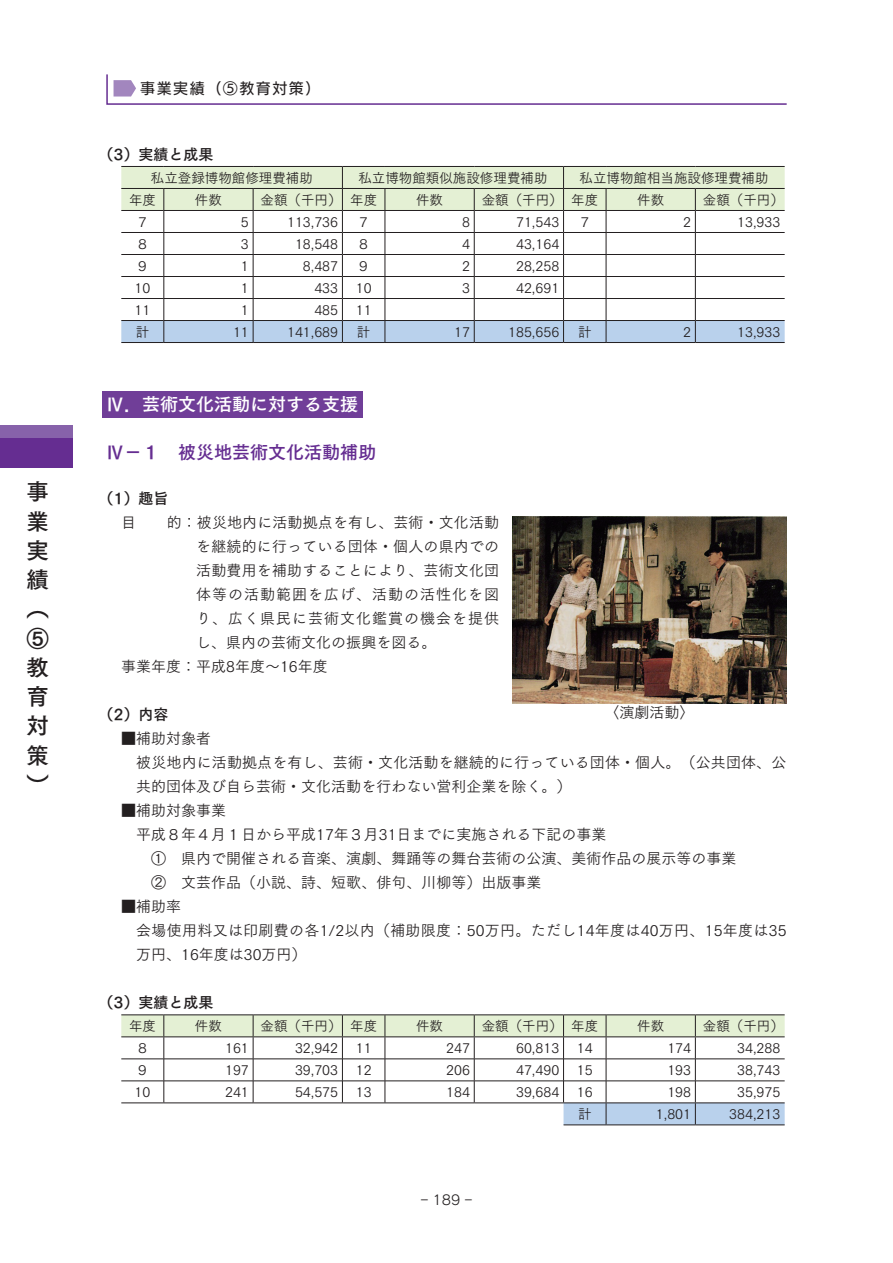
<style>
.page{position:relative;width:893px;height:1263px;background:#fff}
.page>*{position:absolute;margin:0;border:0;box-sizing:border-box;transform-origin:0 0}
.t1{font:22.5px/29.2px "Tsuku Go Pro B";color:#231f20;text-align:justify}
.t2{font:18px "Tsuku Go Pro B";color:#652d91}
.t3{font:18px "Tsuku Go Pro B";color:#fff}
.t4{font:15px/24px "Tsuku Go Pro R";letter-spacing:.01em;color:#231f20}
.t5{font:15px "Tsuku Go Pro R";letter-spacing:.065em;color:#231f20}
.t6{font:15px "Tsuku Go Pro B";color:#231f20}
.t7{font:15px "UD Kakugo Small Pr 6 N M";letter-spacing:.1em;color:#231f20}
.t8{font:13.5px "Tsuku Go Pro R";color:#231f20}
.t9{font:13.5px "Rodin NTLG Pro M";color:#231f20}
</style>
<div class="page">
<div style="left:102px;top:391px;width:261px;height:26px;background:#703e98"></div>
<hr style="left:121px;top:342px;width:43px;height:1px;background:#231f20">
<hr style="left:164px;top:342px;width:89px;height:1px;background:#231f20">
<hr style="left:253px;top:342px;width:89px;height:1px;background:#231f20">
<hr style="left:342px;top:342px;width:43px;height:1px;background:#231f20">
<hr style="left:385px;top:342px;width:89px;height:1px;background:#231f20">
<hr style="left:474px;top:342px;width:90px;height:1px;background:#231f20">
<hr style="left:564px;top:342px;width:42px;height:1px;background:#231f20">
<hr style="left:606px;top:342px;width:89px;height:1px;background:#231f20">
<hr style="left:695px;top:342px;width:90px;height:1px;background:#231f20">
<svg style="left:121px;top:166px;width:664px;height:176px"></svg>
<hr style="left:121px;top:188px;width:43px;height:1px;background:#231f20">
<hr style="left:164px;top:188px;width:89px;height:1px;background:#231f20">
<hr style="left:253px;top:188px;width:89px;height:1px;background:#231f20">
<hr style="left:342px;top:188px;width:43px;height:1px;background:#231f20">
<hr style="left:385px;top:188px;width:89px;height:1px;background:#231f20">
<hr style="left:474px;top:188px;width:90px;height:1px;background:#231f20">
<hr style="left:564px;top:188px;width:42px;height:1px;background:#231f20">
<hr style="left:606px;top:188px;width:89px;height:1px;background:#231f20">
<hr style="left:695px;top:188px;width:90px;height:1px;background:#231f20">
<hr style="left:121px;top:1014px;width:43px;height:1px;background:#231f20">
<hr style="left:164px;top:1014px;width:89px;height:1px;background:#231f20">
<hr style="left:253px;top:1014px;width:89px;height:1px;background:#231f20">
<hr style="left:342px;top:1014px;width:43px;height:1px;background:#231f20">
<hr style="left:385px;top:1014px;width:89px;height:1px;background:#231f20">
<hr style="left:474px;top:1014px;width:90px;height:1px;background:#231f20">
<hr style="left:564px;top:1014px;width:42px;height:1px;background:#231f20">
<hr style="left:606px;top:1014px;width:89px;height:1px;background:#231f20">
<hr style="left:695px;top:1014px;width:90px;height:1px;background:#231f20">
<svg style="left:121px;top:1015px;width:664px;height:110px"></svg>
<hr style="left:121px;top:1036px;width:43px;height:1px;background:#231f20">
<hr style="left:164px;top:1036px;width:89px;height:1px;background:#231f20">
<hr style="left:253px;top:1036px;width:89px;height:1px;background:#231f20">
<hr style="left:342px;top:1036px;width:43px;height:1px;background:#231f20">
<hr style="left:385px;top:1036px;width:89px;height:1px;background:#231f20">
<hr style="left:474px;top:1036px;width:90px;height:1px;background:#231f20">
<hr style="left:564px;top:1036px;width:42px;height:1px;background:#231f20">
<hr style="left:606px;top:1036px;width:89px;height:1px;background:#231f20">
<hr style="left:695px;top:1036px;width:90px;height:1px;background:#231f20">
<img style="left:512px;top:516px;width:275px;height:187px">
<div style="left:0;top:425px;width:72px;height:43px;background:#8762aa"></div>
<div style="left:0;top:438px;width:72px;height:30px;background:#652d91"></div>
<svg style="left:106px;top:74px;width:681px;height:31px"></svg>
<h1 class="t1" style="left:26px;top:475px;width:24px">事業実績（⑤教育対策）</h1>
<p class="t7" style="left:140px;top:80px;width:182px">事業実績（⑤教育対策）</p>
<p class="t6" style="left:99px;top:141px;width:116px">（3）実績と成果</p>
<p class="t8" style="left:151px;top:166px;width:163px">私立登録博物館修理費補助</p>
<p class="t8" style="left:358px;top:166px;width:190px">私立博物館類似施設修理費補助</p>
<p class="t8" style="left:580px;top:166px;width:191px">私立博物館相当施設修理費補助</p>
<p class="t8" style="left:129px;top:188px;width:28px">年度</p>
<p class="t8" style="left:195px;top:188px;width:28px">件数</p>
<p class="t8" style="left:261px;top:188px;width:118px">金額（千円） 年度</p>
<p class="t8" style="left:416px;top:188px;width:28px">件数</p>
<p class="t8" style="left:482px;top:188px;width:118px">金額（千円） 年度</p>
<p class="t8" style="left:637px;top:188px;width:28px">件数</p>
<p class="t8" style="left:703px;top:188px;width:82px">金額（千円）</p>
<p class="t8" style="left:136px;top:210px;width:15px">７</p>
<p class="t8" style="left:241px;top:210px;width:9px">5</p>
<p class="t8" style="left:287px;top:210px;width:53px">113,736</p>
<p class="t8" style="left:357px;top:210px;width:15px">７</p>
<p class="t8" style="left:462px;top:210px;width:9px">8</p>
<p class="t8" style="left:516px;top:210px;width:45px">71,543</p>
<p class="t8" style="left:578px;top:210px;width:15px">７</p>
<p class="t8" style="left:683px;top:210px;width:9px">2</p>
<p class="t8" style="left:737px;top:210px;width:45px">13,933</p>
<p class="t8" style="left:136px;top:232px;width:15px">８</p>
<p class="t8" style="left:241px;top:232px;width:9px">3</p>
<p class="t8" style="left:295px;top:232px;width:45px">18,548</p>
<p class="t8" style="left:357px;top:232px;width:15px">８</p>
<p class="t8" style="left:462px;top:232px;width:9px">4</p>
<p class="t8" style="left:516px;top:232px;width:45px">43,164</p>
<p class="t8" style="left:136px;top:254px;width:15px">９</p>
<p class="t8" style="left:241px;top:254px;width:9px">1</p>
<p class="t8" style="left:303px;top:254px;width:37px">8,487</p>
<p class="t8" style="left:357px;top:254px;width:15px">９</p>
<p class="t8" style="left:462px;top:254px;width:9px">2</p>
<p class="t8" style="left:516px;top:254px;width:45px">28,258</p>
<p class="t8" style="left:135px;top:276px;width:17px">10</p>
<p class="t8" style="left:241px;top:276px;width:9px">1</p>
<p class="t8" style="left:314px;top:276px;width:25px">433</p>
<p class="t8" style="left:356px;top:276px;width:17px">10</p>
<p class="t8" style="left:462px;top:276px;width:9px">3</p>
<p class="t8" style="left:516px;top:276px;width:45px">42,691</p>
<p class="t8" style="left:135px;top:298px;width:17px">11</p>
<p class="t8" style="left:241px;top:298px;width:9px">1</p>
<p class="t8" style="left:314px;top:298px;width:25px">485</p>
<p class="t8" style="left:356px;top:298px;width:17px">11</p>
<p class="t8" style="left:136px;top:320px;width:15px">計</p>
<p class="t8" style="left:233px;top:320px;width:17px">11</p>
<p class="t8" style="left:287px;top:320px;width:53px">141,689</p>
<p class="t8" style="left:357px;top:320px;width:15px">計</p>
<p class="t8" style="left:454px;top:320px;width:17px">17</p>
<p class="t8" style="left:508px;top:320px;width:53px">185,656</p>
<p class="t8" style="left:578px;top:320px;width:15px">計</p>
<p class="t8" style="left:683px;top:320px;width:9px">2</p>
<p class="t8" style="left:737px;top:320px;width:45px">13,933</p>
<p class="t3" style="left:106px;top:389px;width:254px">Ⅳ．芸術文化活動に対する支援</p>
<p class="t2" style="left:106px;top:437px;width:272px">Ⅳ－１　被災地芸術文化活動補助</p>
<p class="t6" style="left:99px;top:486px;width:71px">（1）趣旨</p>
<p class="t4" style="left:121px;top:509px;width:379px">目　　的：被災地内に活動拠点を有し、芸術・文化活動</p>
<p class="t4" style="left:196px;top:533px;width:304px">を継続的に行っている団体・個人の県内での</p>
<p class="t4" style="left:196px;top:557px;width:304px">活動費用を補助することにより、芸術文化団</p>
<p class="t5" style="left:196px;top:582px;width:304px">体等の活動範囲を広げ、活動の活性化を図</p>
<p class="t5" style="left:196px;top:606px;width:304px">り、広く県民に芸術文化鑑賞の機会を提供</p>
<p class="t4" style="left:196px;top:629px;width:241px">し、県内の芸術文化の振興を図る。</p>
<p class="t4" style="left:121px;top:653px;width:208px">事業年度：平成8年度～16年度</p>
<p class="t6" style="left:99px;top:702px;width:71px">（2）内容</p>
<p class="t4" style="left:136px;top:725px;width:652px;text-indent:-15px">■補助対象者<br>被災地内に活動拠点を有し、芸術・文化活動を継続的に行っている団体・個人。（公共団体、公共的団体及び自ら芸術・文化活動を行わない営利企業を除く。）</p>
<p class="t4" style="left:121px;top:797px;width:107px">■補助対象事業</p>
<p class="t4" style="left:136px;top:821px;width:472px">平成８年４月１日から平成17年３月31日までに実施される下記の事業</p>
<p class="t4" style="left:121px;top:845px;width:617px">　　①　県内で開催される音楽、演劇、舞踊等の舞台芸術の公演、美術作品の展示等の事業</p>
<p class="t4" style="left:121px;top:869px;width:422px">　　②　文芸作品（小説、詩、短歌、俳句、川柳等）出版事業</p>
<p class="t4" style="left:136px;top:893px;width:652px;text-indent:-15px">■補助率<br>会場使用料又は印刷費の各1/2以内（補助限度：50万円。ただし14年度は40万円、15年度は35万円、16年度は30万円）</p>
<p class="t6" style="left:99px;top:990px;width:116px">（3）実績と成果</p>
<p class="t8" style="left:129px;top:1015px;width:28px">年度</p>
<p class="t8" style="left:195px;top:1015px;width:28px">件数</p>
<p class="t8" style="left:261px;top:1015px;width:118px">金額（千円） 年度</p>
<p class="t8" style="left:416px;top:1015px;width:28px">件数</p>
<p class="t8" style="left:482px;top:1015px;width:118px">金額（千円） 年度</p>
<p class="t8" style="left:637px;top:1015px;width:28px">件数</p>
<p class="t8" style="left:703px;top:1015px;width:82px">金額（千円）</p>
<p class="t8" style="left:136px;top:1037px;width:15px">８</p>
<p class="t8" style="left:225px;top:1037px;width:25px">161</p>
<p class="t8" style="left:295px;top:1037px;width:45px">32,942</p>
<p class="t8" style="left:356px;top:1037px;width:17px">11</p>
<p class="t8" style="left:446px;top:1037px;width:25px">247</p>
<p class="t8" style="left:516px;top:1037px;width:45px">60,813</p>
<p class="t8" style="left:577px;top:1037px;width:17px">14</p>
<p class="t8" style="left:667px;top:1037px;width:25px">174</p>
<p class="t8" style="left:737px;top:1037px;width:45px">34,288</p>
<p class="t8" style="left:136px;top:1059px;width:15px">９</p>
<p class="t8" style="left:225px;top:1059px;width:25px">197</p>
<p class="t8" style="left:295px;top:1059px;width:45px">39,703</p>
<p class="t8" style="left:356px;top:1059px;width:17px">12</p>
<p class="t8" style="left:446px;top:1059px;width:25px">206</p>
<p class="t8" style="left:516px;top:1059px;width:45px">47,490</p>
<p class="t8" style="left:577px;top:1059px;width:17px">15</p>
<p class="t8" style="left:667px;top:1059px;width:25px">193</p>
<p class="t8" style="left:737px;top:1059px;width:45px">38,743</p>
<p class="t8" style="left:135px;top:1081px;width:17px">10</p>
<p class="t8" style="left:225px;top:1081px;width:25px">241</p>
<p class="t8" style="left:295px;top:1081px;width:45px">54,575</p>
<p class="t8" style="left:356px;top:1081px;width:17px">13</p>
<p class="t8" style="left:446px;top:1081px;width:25px">184</p>
<p class="t8" style="left:516px;top:1081px;width:45px">39,684</p>
<p class="t8" style="left:577px;top:1081px;width:17px">16</p>
<p class="t8" style="left:667px;top:1081px;width:25px">198</p>
<p class="t8" style="left:737px;top:1081px;width:45px">35,975</p>
<p class="t8" style="left:578px;top:1103px;width:15px">計</p>
<p class="t8" style="left:656px;top:1103px;width:37px">1,801</p>
<p class="t8" style="left:729px;top:1103px;width:53px">384,213</p>
<p class="t4" style="left:604px;top:699px;width:91px">〈演劇活動〉</p>
<p class="t9" style="left:421px;top:1192px;width:52px">‒ 189 ‒</p>
</div>
